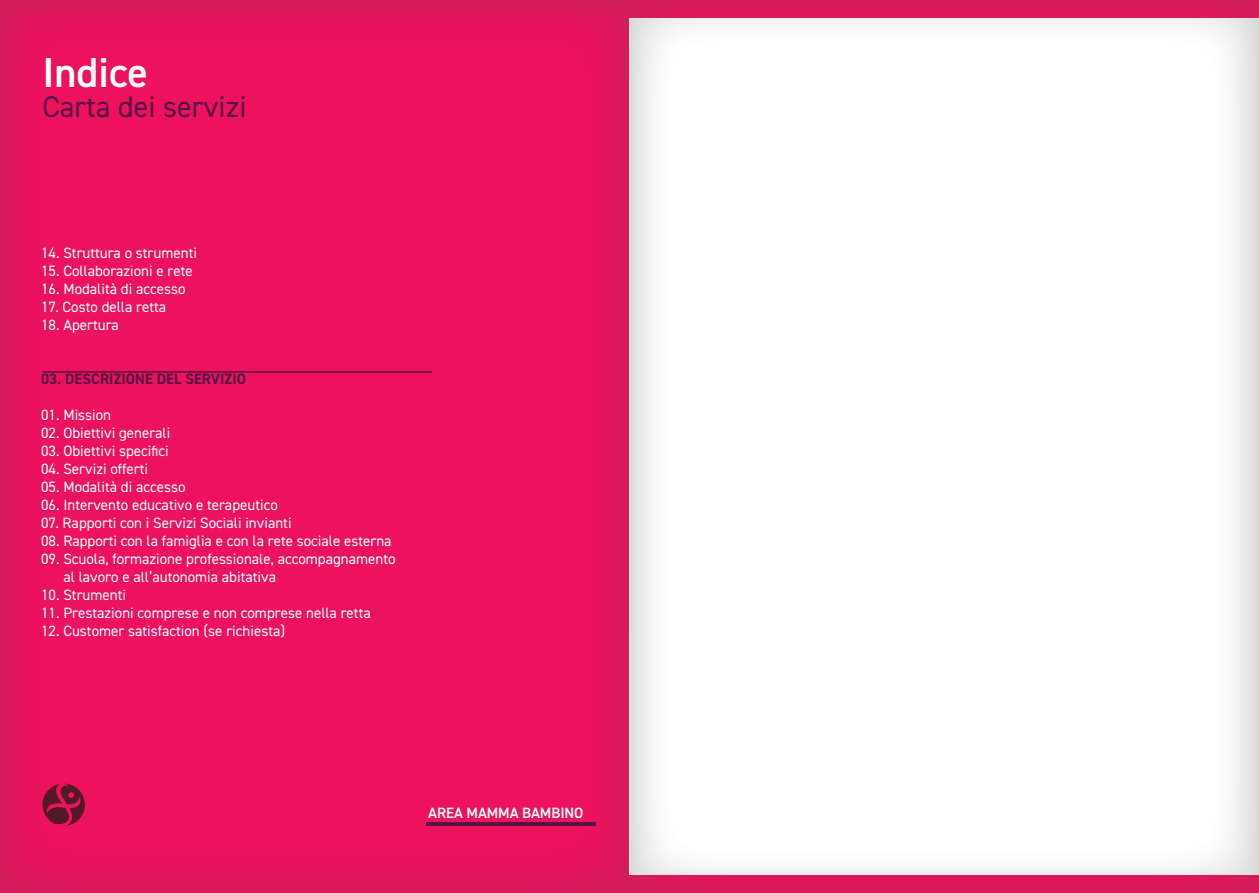
<style>
.page{position:relative;width:1259px;height:893px;background:#fff}
.page>*{position:absolute;margin:0;border:0;box-sizing:border-box;transform-origin:0 0}
.t1{font:600 42px "DIN2014";color:#fff}
.t2{font:30px "DIN2014";color:#551444}
.t3{font:15px "DIN2014";color:#fff}
.t4{font:700 15px "DIN2014";color:#551444}
.t5{font:600 15px "DIN2014";letter-spacing:-.005em;color:#fff}
</style>
<div class="page">
<img style="left:0;top:0;width:629px;height:630px">
<img style="left:0;top:630px;width:629px;height:263px">
<img style="left:43px;top:783px;width:42px;height:43px">
<img style="left:54px;top:783px;width:19px;height:43px">
<img style="left:45px;top:797px;width:37px;height:16px">
<svg style="left:68px;top:792px;width:6px;height:6px"></svg>
<hr style="left:42px;top:371px;width:390px;height:2px;background:#551444">
<img style="left:629px;top:17px;width:314px;height:614px">
<img style="left:943px;top:17px;width:316px;height:614px">
<div style="left:629px;top:0;width:630px;height:17px;background:#db185c"></div>
<div style="left:629px;top:876px;width:630px;height:17px;background:#da195c"></div>
<hr style="left:426px;top:823px;width:169px;height:3px;background:#551444">
<p class="t1" style="left:42px;top:45px;width:107px">Indice</p>
<p class="t2" style="left:42px;top:88px;width:205px">Carta dei servizi</p>
<p class="t3" style="left:41px;top:243px;width:157px">14. Struttura o strumenti</p>
<p class="t3" style="left:41px;top:261px;width:153px">15. Collaborazioni e rete</p>
<p class="t3" style="left:41px;top:279px;width:146px">16. Modalità di accesso</p>
<p class="t3" style="left:41px;top:297px;width:127px">17. Costo della retta</p>
<p class="t3" style="left:41px;top:315px;width:79px">18. Apertura</p>
<p class="t4" style="left:41px;top:369px;width:207px">03. DESCRIZIONE DEL SERVIZIO</p>
<p class="t3" style="left:41px;top:405px;width:72px">01. Mission</p>
<p class="t3" style="left:41px;top:423px;width:131px">02. Obiettivi generali</p>
<p class="t3" style="left:41px;top:441px;width:129px">03. Obiettivi specifici</p>
<p class="t3" style="left:41px;top:459px;width:108px">04. Servizi offerti</p>
<p class="t3" style="left:41px;top:477px;width:146px">05. Modalità di accesso</p>
<p class="t3" style="left:41px;top:495px;width:238px">06. Intervento educativo e terapeutico</p>
<p class="t3" style="left:41px;top:513px;width:252px">07. Rapporti con i Servizi Sociali invianti</p>
<p class="t3" style="left:41px;top:531px;width:352px">08. Rapporti con la famiglia e con la rete sociale esterna</p>
<p class="t3" style="left:41px;top:549px;width:356px">09. Scuola, formazione professionale, accompagnamento</p>
<p class="t3" style="left:64px;top:567px;width:214px">al lavoro e all’autonomia abitativa</p>
<p class="t3" style="left:41px;top:585px;width:86px">10. Strumenti</p>
<p class="t3" style="left:41px;top:603px;width:331px">11. Prestazioni comprese e non comprese nella retta</p>
<p class="t3" style="left:41px;top:621px;width:246px">12. Customer satisfaction (se richiesta)</p>
<p class="t5" style="left:428px;top:802px;width:157px">AREA MAMMA BAMBINO</p>
</div>
